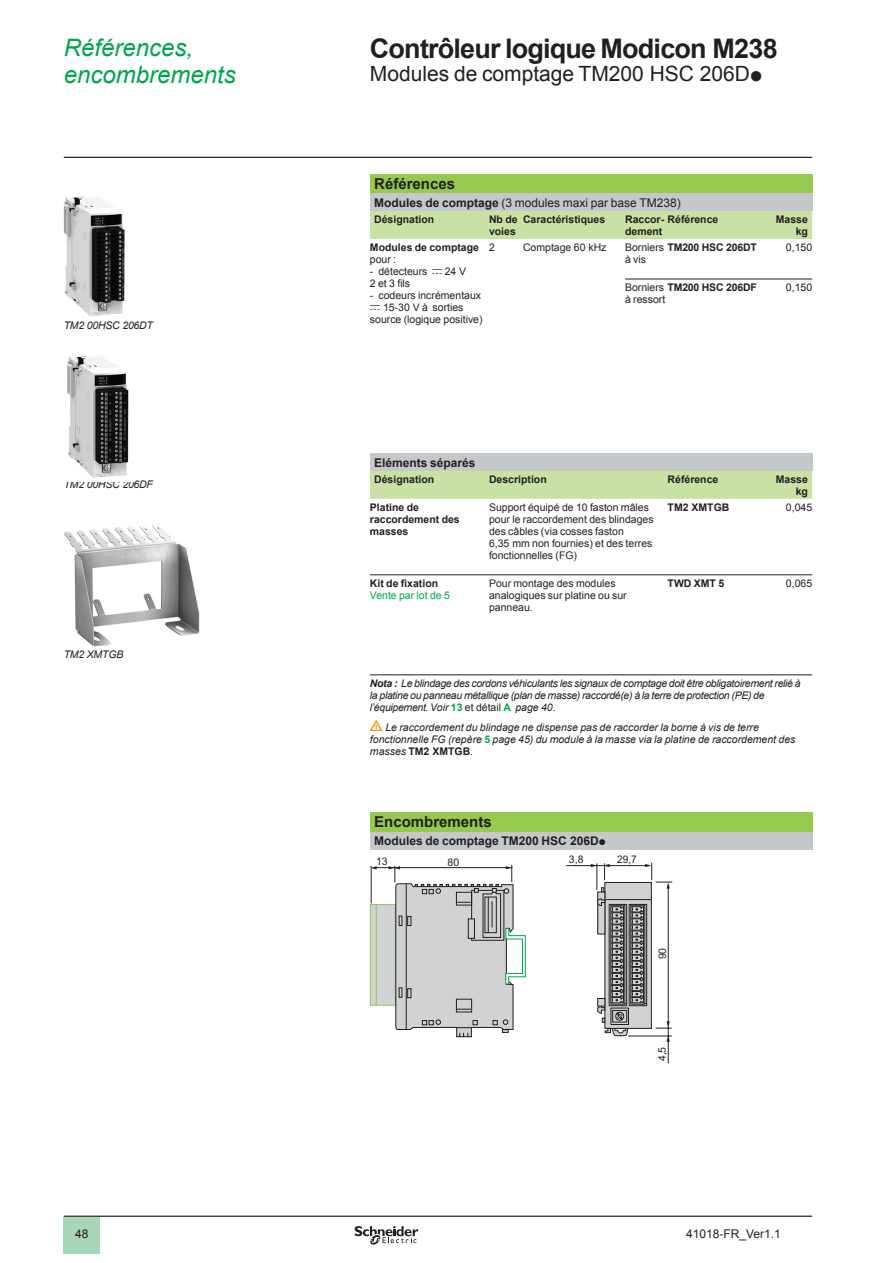
<style>
.page{position:relative;width:893px;height:1263px;background:#fff}
.page>*{position:absolute;margin:0;border:0;box-sizing:border-box;transform-origin:0 0}
.t1{font:700 27px "Arial";letter-spacing:-.03em;color:#231f20}
.t2{font:italic 24px/27px "Arial";color:#00a54f}
.t3{font:21px "Arial";color:#231f20}
.t4{font:700 15px "Arial";color:#231f20}
.t5{font:12px "Arial";color:#231f20}
.t6{font:700 12px "Arial";color:#231f20}
.t7{font:10.5px/12px "Arial";color:#231f20}
.t8{font:italic 10.5px/12px "Arial";letter-spacing:-.02em;color:#231f20}
.t9{font:700 10.5px/12px "Arial";color:#231f20}
.t10{font:italic 10.5px/12px "Arial";color:#231f20}
.t11{font:700 10.5px/12px "Arial";letter-spacing:-.02em;color:#231f20}
.t12{font:10.5px "Arial";color:#00a54f}
.s1{font-family:"Graph Schneider"}
.s2{font-weight:700}
.s3{font-weight:400}
.s4{font-weight:700;font-style:normal;color:#00a54f}
.s5{font-style:normal}
.s6{font-family:"Graph Schneider";font-weight:700;font-style:normal;font-size:15px;color:#f7931d}
.s7{font-weight:700;font-style:normal}
</style>
<div class="page">
<hr style="left:64px;top:157px;width:748px;height:1px;background:#231f20">
<div style="left:64px;top:1217px;width:36px;height:36px;background:#a7d7b8"></div>
<hr style="left:64px;top:1215px;width:748px;height:2px;background:#231f20">
<svg style="left:355px;top:1226px;width:63px;height:19px"></svg>
<div style="left:370px;top:174px;width:442px;height:20px;background:#96ca4e"></div>
<div style="left:370px;top:194px;width:442px;height:17px;background:#c5c8cb"></div>
<div style="left:370px;top:211px;width:442px;height:28px;background:#c9e1a4"></div>
<hr style="left:770px;top:279px;width:42px;height:1px;background:#231f20">
<hr style="left:668px;top:279px;width:102px;height:1px;background:#231f20">
<hr style="left:625px;top:279px;width:43px;height:1px;background:#231f20">
<div style="left:370px;top:454px;width:442px;height:17px;background:#c5c8cb"></div>
<div style="left:370px;top:471px;width:442px;height:28px;background:#c9e1a4"></div>
<hr style="left:370px;top:574px;width:119px;height:1px;background:#231f20">
<hr style="left:489px;top:574px;width:179px;height:1px;background:#231f20">
<hr style="left:668px;top:574px;width:102px;height:1px;background:#231f20">
<hr style="left:770px;top:574px;width:42px;height:1px;background:#231f20">
<hr style="left:370px;top:675px;width:119px;height:1px;background:#231f20">
<hr style="left:489px;top:675px;width:179px;height:1px;background:#231f20">
<hr style="left:668px;top:675px;width:102px;height:1px;background:#231f20">
<hr style="left:770px;top:675px;width:42px;height:1px;background:#231f20">
<div style="left:370px;top:813px;width:442px;height:19px;background:#96ca4e"></div>
<div style="left:370px;top:832px;width:442px;height:17px;background:#c5c8cb"></div>
<hr style="left:566px;top:865px;width:80px;height:1px;background:#231f20">
<hr style="left:668px;top:887px;width:1px;height:176px;background:#231f20">
<svg style="left:370px;top:865px;width:156px;height:172px"></svg>
<svg style="left:591px;top:863px;width:81px;height:179px"></svg>
<img style="left:64px;top:525px;width:136px;height:121px">
<img style="left:67px;top:356px;width:62px;height:122px">
<img style="left:63px;top:196px;width:62px;height:120px">
<h2 class="t2" style="left:64px;top:34px;width:174px">Références, encombrements</h2>
<p class="t8" style="left:64px;top:319px;width:91px">TM2 00HSC 206DT</p>
<p class="t8" style="left:64px;top:478px;width:91px">TM2 00HSC 206DF</p>
<p class="t8" style="left:64px;top:649px;width:61px">TM2 XMTGB</p>
<p class="t5" style="left:75px;top:1225px;width:15px">48</p>
<h1 class="t1" style="left:370px;top:31px;width:409px">Contrôleur logique Modicon M238</h1>
<h3 class="t3" style="left:370px;top:60px;width:394px">Modules de comptage TM200 HSC 206D<span class="s1">p</span></h3>
<h3 class="t4" style="left:374px;top:174px;width:82px">Références</h3>
<p class="t5" style="left:374px;top:195px;width:308px"><span class="s2">Modules de comptage</span> (3 modules maxi par base TM238)</p>
<p class="t9" style="left:374px;top:213px;width:62px">Désignation</p>
<p class="t9" style="left:489px;top:213px;width:30px">Nb de voies</p>
<p class="t9" style="left:523px;top:213px;width:84px">Caractéristiques</p>
<p class="t9" style="left:625px;top:213px;width:95px">Raccor- Référence dement</p>
<p class="t9" style="left:776px;top:213px;width:34px;text-align:right">Masse kg</p>
<p class="t9" style="left:370px;top:241px;width:111px">Modules de comptage</p>
<p class="t7" style="left:370px;top:253px;width:28px">pour :</p>
<p class="t7" style="left:378px;top:265px;width:89px">détecteurs <span class="s1">c</span> 24 V</p>
<p class="t7" style="left:370px;top:277px;width:42px">2 et 3 fils</p>
<p class="t7" style="left:378px;top:289px;width:104px">codeurs incrémentaux</p>
<p class="t7" style="left:370px;top:301px;width:95px"><span class="s1">c</span> 15-30 V à sorties</p>
<p class="t7" style="left:370px;top:313px;width:114px">source (logique positive)</p>
<p class="t7" style="left:489px;top:241px;width:7px">2</p>
<p class="t7" style="left:523px;top:241px;width:85px">Comptage 60 kHz</p>
<p class="t11" style="left:625px;top:241px;width:133px"><span class="s3">Borniers</span> TM200 HSC 206DT <span class="s3">à vis</span></p>
<p class="t7" style="left:786px;top:241px;width:28px">0,150</p>
<p class="t7" style="left:625px;top:281px;width:133px">Borniers <span class="s2">TM200 HSC 206DF </span>à ressort</p>
<p class="t7" style="left:786px;top:281px;width:28px">0,150</p>
<p class="t7" style="left:370px;top:265px;width:5px">-</p>
<p class="t7" style="left:370px;top:289px;width:5px">-</p>
<p class="t6" style="left:374px;top:454px;width:103px">Eléments séparés</p>
<p class="t9" style="left:374px;top:473px;width:62px">Désignation</p>
<p class="t9" style="left:489px;top:473px;width:59px">Description</p>
<p class="t9" style="left:668px;top:473px;width:52px">Référence</p>
<p class="t9" style="left:776px;top:473px;width:34px;text-align:right">Masse kg</p>
<p class="t9" style="left:370px;top:501px;width:91px">Platine de raccordement des masses</p>
<p class="t7" style="left:489px;top:501px;width:166px">Support équipé de 10 faston mâles pour le raccordement des blindages des câbles (via cosses faston<br>6,35 mm non fournies) et des terres fonctionnelles (FG)</p>
<p class="t9" style="left:668px;top:501px;width:63px">TM2 XMTGB</p>
<p class="t7" style="left:786px;top:501px;width:28px">0,045</p>
<p class="t9" style="left:370px;top:577px;width:70px">Kit de fixation</p>
<p class="t12" style="left:370px;top:588px;width:81px">Vente par lot de 5</p>
<p class="t7" style="left:489px;top:577px;width:139px">Pour montage des modules analogiques sur platine ou sur panneau.</p>
<p class="t9" style="left:668px;top:577px;width:58px">TWD XMT 5</p>
<p class="t7" style="left:786px;top:577px;width:28px">0,065</p>
<p class="t8" style="left:370px;top:677px;width:432px"><span class="s2">Nota :</span> Le blindage des cordons véhiculants les signaux de comptage doit être obligatoirement relié à la platine ou panneau métallique (plan de masse) raccordé(e) à la terre de protection (PE) de l’équipement. Voir <span class="s4">13</span> <span class="s5">et détail</span> <span class="s4">A</span> page 40.</p>
<p class="t10" style="left:370px;top:722px;width:427px"><span class="s6">d</span> Le raccordement du blindage ne dispense pas de raccorder la borne à vis de terre fonctionnelle FG (repère <span class="s4">5</span> page 45) du module à la masse via la platine de raccordement des masses <span class="s7">TM2 XMTGB</span>.</p>
<h3 class="t4" style="left:374px;top:812px;width:119px">Encombrements</h3>
<p class="t6" style="left:374px;top:833px;width:233px">Modules de comptage TM200 HSC 206D<span class="s1">p</span></p>
<p class="t7" style="left:376px;top:855px;width:13px">13</p>
<p class="t7" style="left:447px;top:856px;width:13px">80</p>
<p class="t7" style="left:569px;top:853px;width:16px">3,8</p>
<p class="t7" style="left:617px;top:853px;width:21px">29,7</p>
<p class="t7" style="left:656px;top:959px;width:13px;rotate:-90deg">90</p>
<p class="t7" style="left:656px;top:1061px;width:16px;rotate:-90deg">4,5</p>
<p class="t5" style="left:686px;top:1225px;width:96px">41018-FR_Ver1.1</p>
</div>
